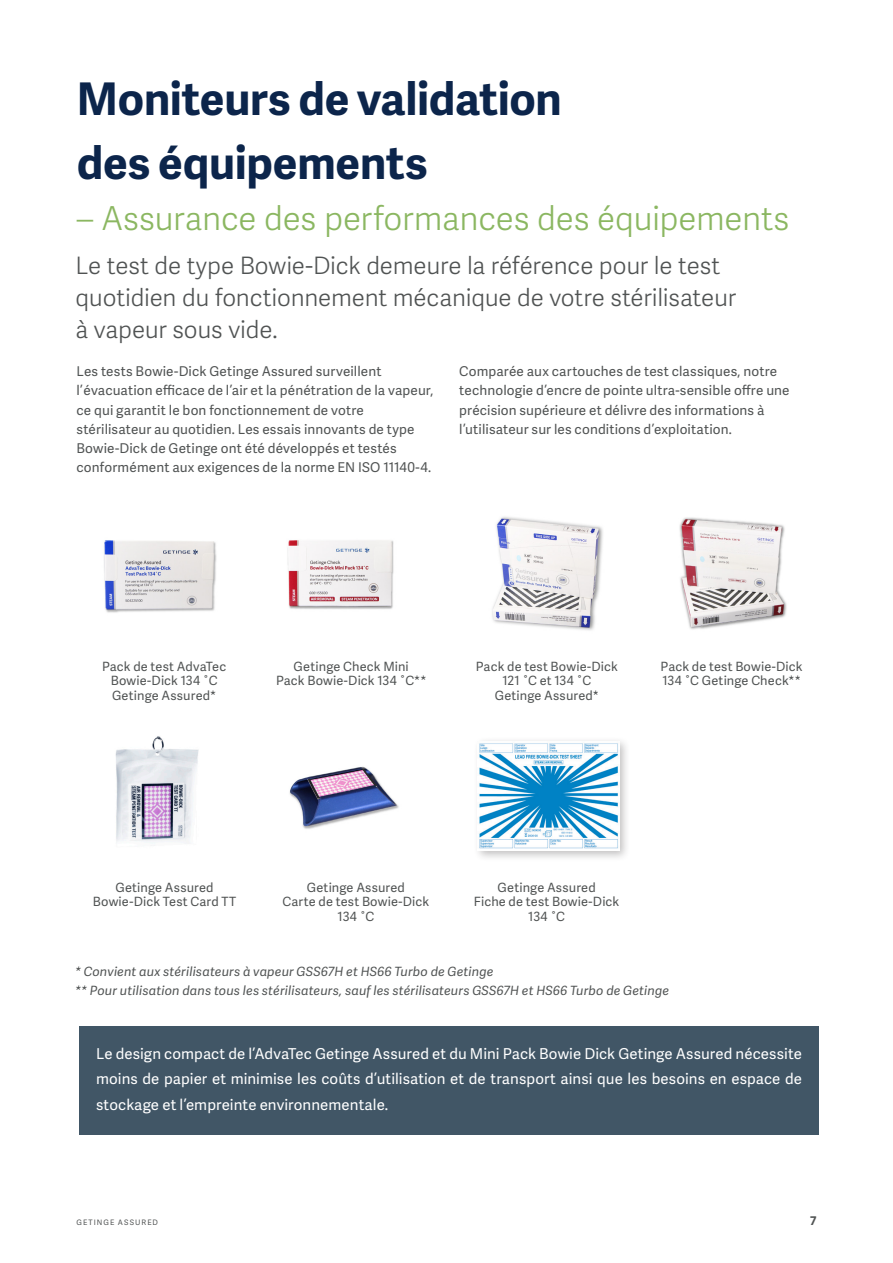
<style>
.page{position:relative;width:893px;height:1263px;background:#fff}
.page>*{position:absolute;margin:0;border:0;box-sizing:border-box;transform-origin:0 0}
.A4_USL_Heading_First{font:700 45px/63.8px "Adelle Sans";letter-spacing:-.005em;color:#0c254b}
.A4_USL_Sub-heading_F{font:33px "Adelle Sans Lt";letter-spacing:-.01em;color:#8bb761}
.t1{font:24px/32px "Adelle Sans Lt";letter-spacing:-.005em;color:#505353}
.A4_USL_Bullet_Adelle{font:15px/25.5px "Adelle Sans";letter-spacing:.005em;color:#fff;text-align:justify}
.A4_USL_Bullet_Adelle-2{font:13.5px/19.2px "Adelle Sans";letter-spacing:.01em;color:#505353}
.t2{font:12.75px/14.2px "Adelle Sans";letter-spacing:.015em;color:#505353;text-align:center}
.t3{font:italic 12.75px "Adelle Sans";letter-spacing:.01em;color:#505353}
.t4{font:700 12px "Adelle Sans";color:#505353}
.t5{font:7.5px "Adelle Sans";letter-spacing:.14em;color:#505353}
</style>
<div class="page">
<div style="left:79px;top:1026px;width:740px;height:108px;background:#415666"></div>
<img style="left:104px;top:540px;width:113px;height:73px">
<img style="left:492px;top:517px;width:111px;height:114px">
<img style="left:115px;top:736px;width:84px;height:110px">
<div style="left:473px;top:736px;width:156px;height:126px;background:#231f20;opacity:.28"></div>
<img style="left:478px;top:741px;width:141px;height:110px">
<img style="left:287px;top:540px;width:107px;height:69px">
<img style="left:679px;top:517px;width:108px;height:113px">
<img style="left:289px;top:766px;width:110px;height:63px">
<p class="A4_USL_Heading_First" style="left:77px;top:65px;width:486px">Moniteurs de validation des équipements</p>
<p class="A4_USL_Sub-heading_F" style="left:77px;top:194px;width:714px">– Assurance des performances des équipements</p>
<p class="t1" style="left:76px;top:249px;width:662px">Le test de type Bowie-Dick demeure la référence pour le test quotidien du fonctionnement mécanique de votre stérilisateur à vapeur sous vide.</p>
<p class="A4_USL_Bullet_Adelle-2" style="left:77px;top:361px;width:358px">Les tests Bowie-Dick Getinge Assured surveillent l’évacuation efficace de l’air et la pénétration de la vapeur, ce qui garantit le bon fonctionnement de votre stérilisateur au quotidien. Les essais innovants de type Bowie-Dick de Getinge ont été développés et testés conformément aux exigences de la norme EN ISO 11140-4.</p>
<p class="A4_USL_Bullet_Adelle-2" style="left:459px;top:361px;width:332px">Comparée aux cartouches de test classiques, notre technologie d’encre de pointe ultra-sensible offre une précision supérieure et délivre des informations à l’utilisateur sur les conditions d’exploitation.</p>
<p class="t2" style="left:102px;top:659px;width:126px">Pack de test AdvaTec<br>Bowie‑Dick 134 ˚C<br>Getinge Assured*</p>
<p class="t2" style="left:294px;top:659px;width:117px">Getinge Check Mini</p>
<p class="t2" style="left:276px;top:673px;width:152px">Pack Bowie-Dick 134 ˚C**</p>
<p class="t2" style="left:476px;top:659px;width:144px">Pack de test Bowie-Dick<br>121 ˚C et 134 ˚C<br>Getinge Assured*</p>
<p class="t2" style="left:660px;top:659px;width:144px;text-align:left">Pack de test Bowie-Dick<br>134 ˚C Getinge Check**</p>
<p class="t2" style="left:115px;top:880px;width:100px">Getinge Assured</p>
<p class="t2" style="left:93px;top:894px;width:145px">Bowie-Dick Test Card TT</p>
<p class="t2" style="left:307px;top:880px;width:100px">Getinge Assured</p>
<p class="t2" style="left:282px;top:894px;width:148px">Carte de test Bowie-Dick<br>134 ˚C</p>
<p class="t2" style="left:498px;top:880px;width:100px">Getinge Assured</p>
<p class="t2" style="left:474px;top:894px;width:147px">Fiche de test Bowie-Dick<br>134 ˚C</p>
<p class="t3" style="left:75px;top:962px;width:420px">* Convient aux stérilisateurs à vapeur GSS67H et HS66 Turbo de Getinge</p>
<p class="t3" style="left:75px;top:981px;width:596px">** Pour utilisation dans tous les stérilisateurs, sauf les stérilisateurs GSS67H et HS66 Turbo de Getinge</p>
<p class="A4_USL_Bullet_Adelle" style="left:96px;top:1040px;width:707px">Le design compact de l’AdvaTec Getinge Assured et du Mini Pack Bowie Dick Getinge Assured nécessite moins de papier et minimise les coûts d’utilisation et de transport ainsi que les besoins en espace de stockage et l’empreinte environnementale.</p>
<p class="t5" style="left:77px;top:1217px;width:83px">GETINGE ASSURED</p>
<p class="t4" style="left:810px;top:1211px;width:8px">7</p>
</div>
